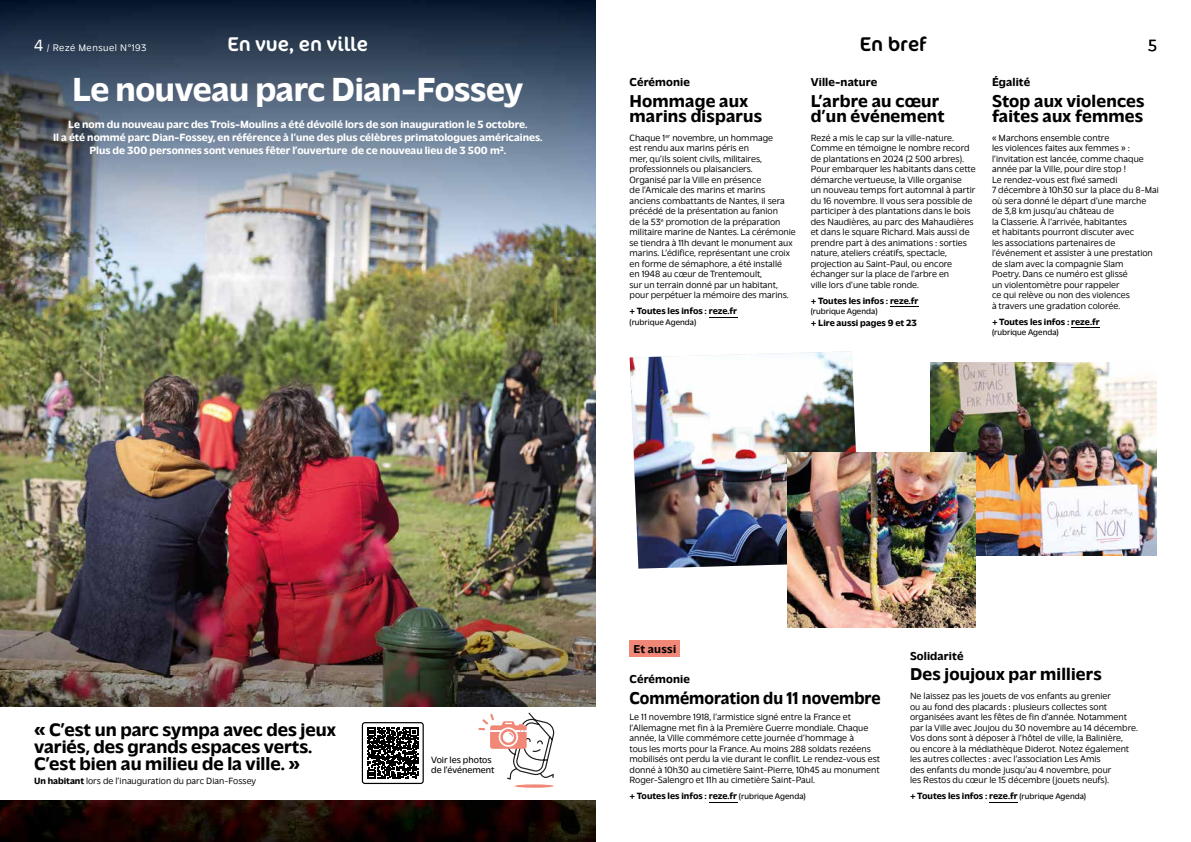
<style>
.page{position:relative;width:1191px;height:842px;background:#fff}
.page>*{position:absolute;margin:0;border:0;box-sizing:border-box;transform-origin:0 0}
.t1{font:700 35px "Massilia";letter-spacing:-.01em;color:#fff}
.t2{font:20px "Cocon Pro";color:#fff}
.t3{font:20px "Cocon Pro";color:#000}
.t4{font:700 19px/17px "Massilia";color:#000}
.t5{font:700 18px/15px "Massilia";letter-spacing:.01em;color:#000}
.t6{font:700 18px "Massilia";letter-spacing:.01em;color:#000;scale:.94 1}
.t7{font:200 17px "Massilia";color:#000}
.t8{font:700 12px "Massilia";letter-spacing:.01em;color:#000}
.t9{font:700 11px/13px "Massilia";color:#fff;text-align:center}
.t10{font:200 10px "Massilia";letter-spacing:.05em;color:#fff}
.t11{font:200 9.5px/10.5px "Massilia";color:#000}
.t12{font:700 9.5px "Massilia";color:#000}
.t13{font:300 9.5px/10px "Massilia";color:#000}
.t14{font:300 8.5px "Massilia";color:#000}
.s1{font-size:17px}
.s2{font-weight:700}
.s3{font-weight:300;font-size:8.5px}
</style>
<div class="page">
<img style="left:0;top:0;width:596px;height:842px">
<div style="left:0;top:707px;width:595px;height:92px;background:#fff"></div>
<img style="left:930px;top:363px;width:227px;height:192px">
<img style="left:629px;top:351px;width:227px;height:218px">
<svg style="left:709px;top:802px;width:28px;height:1px"></svg>
<div style="left:629px;top:641px;width:51px;height:16px;background:#f18877"></div>
<svg style="left:989px;top:802px;width:28px;height:1px"></svg>
<svg style="left:709px;top:317px;width:28px;height:1px"></svg>
<img style="left:788px;top:452px;width:187px;height:175px">
<svg style="left:514px;top:784px;width:40px;height:4px"></svg>
<svg style="left:478px;top:713px;width:76px;height:67px"></svg>
<svg style="left:362px;top:722px;width:62px;height:62px"></svg>
<h2 class="t2" style="left:227px;top:31px;width:142px">En vue, en ville</h2>
<h1 class="t1" style="left:72px;top:66px;width:452px">Le nouveau parc Dian-Fossey</h1>
<p class="t9" style="left:53px;top:116px;width:491px">Le nom du nouveau parc des Trois-Moulins a été dévoilé lors de son inauguration le 5 octobre.<br>Il a été nommé parc Dian-Fossey, en référence à l’une des plus célèbres primatologues américaines .<br>Plus de 300 personnes sont venues fêter l’ouverture de ce nouveau lieu de 3 500 m².</p>
<p class="t10" style="left:34px;top:41px;width:114px"><span class="s1">4</span> / Rezé Mensuel N°193</p>
<p class="t8" style="left:629px;top:74px;width:62px">Cérémonie</p>
<h3 class="t5" style="left:629px;top:92px;width:134px">Hommage aux marins disparus</h3>
<p class="t11" style="left:629px;top:131px;width:168px">Chaque 1<sup>er</sup> novembre, un hommage<br>est rendu aux marins péris en<br>mer, qu’ils soient civils, militaires, professionnels ou plaisanciers.<br>Organisé par la Ville en présence<br>de l’Amicale des marins et marins anciens combattants de Nantes, il sera précédé de la présentation au fanion<br>de la 53<sup>e</sup> promotion de la préparation militaire marine de Nantes. La cérémonie se tiendra à 11h devant le monument aux marins. L’édifice, représentant une croix en forme de sémaphore, a été installé<br>en 1948 au cœur de Trentemoult,<br>sur un terrain donné par un habitant, pour perpétuer la mémoire des marins.</p>
<p class="t12" style="left:629px;top:305px;width:109px">+ Toutes les infos : reze.fr</p>
<p class="t14" style="left:629px;top:316px;width:68px">(rubrique Agenda)</p>
<h2 class="t3" style="left:860px;top:31px;width:68px">En bref</h2>
<h3 class="t7" style="left:1148px;top:34px;width:10px">5</h3>
<p class="t8" style="left:810px;top:74px;width:68px">Ville-nature</p>
<h3 class="t5" style="left:810px;top:92px;width:135px">L’arbre au cœur d’un événement</h3>
<p class="t11" style="left:810px;top:131px;width:166px">Rezé a mis le cap sur la ville-nature.<br>Comme en témoigne le nombre record de plantations en 2024 (2 500 arbres).<br>Pour embarquer les habitants dans cette démarche vertueuse, la Ville organise<br>un nouveau temps fort automnal à partir du 16 novembre. Il vous sera possible de participer à des plantations dans le bois des Naudières, au parc des Mahaudières et dans le square Richard. Mais aussi de prendre part à des animations : sorties nature, ateliers créatifs, spectacle, projection au Saint-Paul, ou encore échanger sur la place de l’arbre en<br>ville lors d’une table ronde.</p>
<p class="t12" style="left:810px;top:294px;width:109px">+ Toutes les infos : reze.fr</p>
<p class="t14" style="left:810px;top:306px;width:68px">(rubrique Agenda)</p>
<p class="t12" style="left:810px;top:317px;width:108px">+ Lire aussi pages 9 et 23</p>
<p class="t8" style="left:992px;top:74px;width:40px">Égalité</p>
<h3 class="t5" style="left:992px;top:92px;width:154px">Stop aux violences faites aux femmes</h3>
<p class="t11" style="left:992px;top:131px;width:168px">« Marchons ensemble contre<br>les violences faites aux femmes » : l’invitation est lancée , comme chaque année par la Ville , pour dire stop !<br>Le rendez-vous est fixé samedi<br>7 décembre à 10h30 sur la place du 8-Mai où sera donné le départ d’une marche de 3,8 km jusqu’au château de<br>la Classerie. À l’arrivée, habitantes<br>et habitants pourront discuter avec<br>les associations partenaires de l’événement et assister à une prestation de slam avec la compagnie Slam<br>Poetry. Dans ce numéro est glissé<br>un violentomètre pour rappeler<br>ce qui relève ou non des violences<br>à travers une gradation colorée.</p>
<p class="t12" style="left:992px;top:315px;width:109px">+ Toutes les infos : reze.fr</p>
<p class="t14" style="left:992px;top:327px;width:68px">(rubrique Agenda)</p>
<h3 class="t4" style="left:34px;top:719px;width:303px">« C’est un parc sympa avec des jeux variés, des grands espaces verts.<br>C’est bien au milieu de la ville. »</h3>
<p class="t11" style="left:34px;top:775px;width:224px"><span class="s2">Un habitant</span> lors de l’inauguration du parc Dian-Fossey</p>
<p class="t13" style="left:431px;top:754px;width:65px">Voir les photos de l’événement</p>
<p class="t8" style="left:633px;top:641px;width:44px">Et aussi</p>
<p class="t8" style="left:629px;top:671px;width:62px">Cérémonie</p>
<h3 class="t6" style="left:629px;top:686px;width:269px">Commémoration du 11 novembre</h3>
<p class="t11" style="left:629px;top:711px;width:252px">Le 11 novembre 1918, l’armistice signé entre la France et l’Allemagne met fin à la Première Guerre mondiale. Chaque année, la Ville commémore cette journée d’hommage à<br>tous les morts pour la France. Au moins 288 soldats rezéens mobilisés ont perdu la vie durant le conflit. Le rendez-vous est donné à 10h30 au cimetière Saint-Pierre, 10h45 au monument Roger-Salengro et 11h au cimetière Saint-Paul.</p>
<p class="t12" style="left:629px;top:790px;width:178px">+ Toutes les infos : reze.fr <span class="s3">(rubrique Agenda)</span></p>
<p class="t8" style="left:910px;top:647px;width:55px">Solidarité</p>
<h3 class="t5" style="left:910px;top:665px;width:193px">Des joujoux par milliers</h3>
<p class="t11" style="left:910px;top:690px;width:229px">Ne laissez pas les jouets de vos enfants au grenier<br>ou au fond des placards : plusieurs collectes sont organisées avant les fêtes de fin d’année. Notamment par la Ville avec Joujou du 30 novembre au 14 décembre.<br>Vos dons sont à déposer à l’hôtel de ville, la Balinière,<br>ou encore à la médiathèque Diderot . Notez également les autres collectes : avec l’association Les Amis<br>des enfants du monde jusqu’au 4 novembre, pour<br>les Restos du cœur le 15 décembre (jouets neufs).</p>
<p class="t12" style="left:910px;top:790px;width:178px">+ Toutes les infos : reze.fr <span class="s3">(rubrique Agenda)</span></p>
</div>
